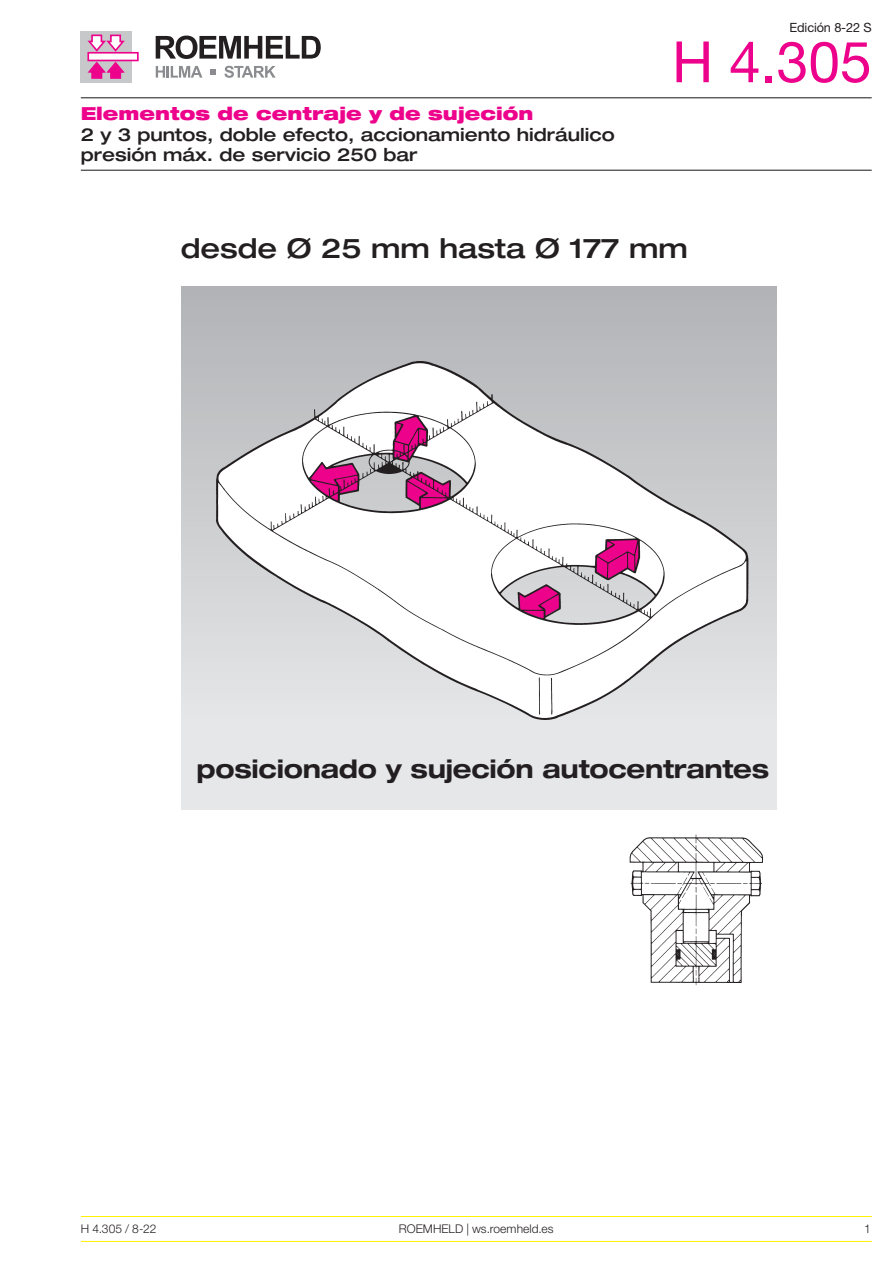
<style>
.page{position:relative;width:893px;height:1263px;background:#fff}
.page>*{position:absolute;margin:0;border:0;box-sizing:border-box;transform-origin:0 0}
.t1{font:57px "Helvetica Neue LT Pro";color:#ed028c}
.t2{font:500 expanded 27.3px "Helvetica Neue LT Pro";color:#231f20}
.t3{font:700 expanded 25.5px "Helvetica Neue LT Pro";letter-spacing:-.01em;color:#231f20}
.t4{font:500 expanded 18px/20.2px "Helvetica Neue LT Pro";color:#231f20}
.t5{font:900 expanded 18px "Helvetica Neue LT Pro";color:#ed028c}
.t6{font:12.75px "Helvetica Neue LT Pro";letter-spacing:-.01em;color:#231f20}
.t7{font:300 12px "Helvetica Neue LT Pro";letter-spacing:.005em;color:#231f20}
</style>
<div class="page">
<div style="left:81px;top:31px;width:51px;height:51px;background:#c7c8ca"></div>
<svg style="left:87px;top:52px;width:52px;height:9px"></svg>
<svg style="left:87px;top:34px;width:40px;height:19px"></svg>
<svg style="left:87px;top:60px;width:40px;height:19px"></svg>
<svg style="left:156px;top:36px;width:165px;height:23px"></svg>
<svg style="left:156px;top:66px;width:46px;height:12px"></svg>
<svg style="left:224px;top:66px;width:52px;height:12px"></svg>
<svg style="left:210px;top:69px;width:6px;height:6px"></svg>
<hr style="left:81px;top:170px;width:791px;height:1px;background:#231f20">
<hr style="left:81px;top:97px;width:791px;height:1px;background:#231f20">
<div style="left:181px;top:287px;width:596px;height:523px;background:linear-gradient(to bottom,#b3b4b7,#edeef0)"></div>
<img style="left:216px;top:361px;width:549px;height:358px">
<img style="left:629px;top:834px;width:134px;height:152px">
<hr style="left:81px;top:1241px;width:791px;height:1px;background:#fff101">
<hr style="left:81px;top:1216px;width:791px;height:1px;background:#fff101">
<p class="t6" style="left:789px;top:19px;width:84px">Edición 8-22 S</p>
<p class="t5" style="left:81px;top:102px;width:454px">Elementos de centraje y de sujeción</p>
<p class="t4" style="left:81px;top:123px;width:535px">2 y 3 puntos, doble efecto, accionamiento hidráulico presión máx. de servicio 250 bar</p>
<h1 class="t1" style="left:672px;top:27px;width:201px">H 4.305</h1>
<h2 class="t2" style="left:181px;top:230px;width:508px">desde Ø 25 mm hasta Ø 177 mm</h2>
<h3 class="t3" style="left:196px;top:752px;width:574px">posicionado y sujeción autocentrantes</h3>
<p class="t7" style="left:81px;top:1221px;width:77px">H 4.305 / 8-22</p>
<p class="t7" style="left:399px;top:1221px;width:156px">ROEMHELD | ws.roemheld.es</p>
<p class="t7" style="left:864px;top:1221px;width:8px">1</p>
</div>
